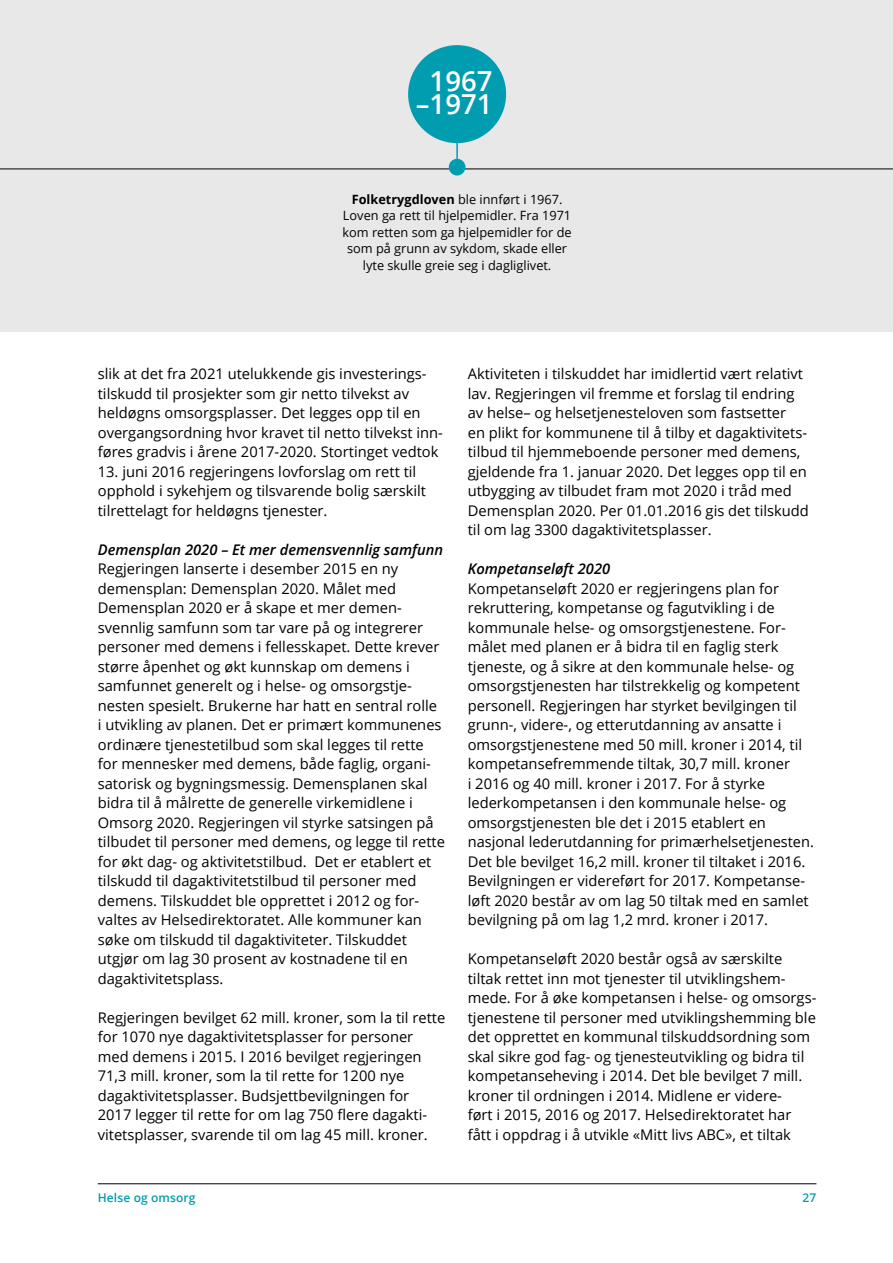
<style>
.page{position:relative;width:893px;height:1263px;background:#fff}
.page>*{position:absolute;margin:0;border:0;box-sizing:border-box;transform-origin:0 0}
.t1{font:600 27.6px/22.5px "Open Sans";color:#fff;text-align:center}
.brød{font:14.7px/19.5px "Open Sans";color:#000}
.H4_ser_ut_som_H5{font:italic 600 14.7px "Open Sans";color:#000}
.t2{font:12.75px/16.5px "Open Sans";color:#000;text-align:center}
.t3{font:600 12px "Open Sans";letter-spacing:.01em;color:#009db1}
.s1{font-weight:700}
</style>
<div class="page">
<div style="left:0;top:0;width:893px;height:332px;background:#e8e8e8"></div>
<hr style="left:0;top:169px;width:893px;height:1px;background:#000">
<hr style="left:98px;top:1183px;width:718px;height:1px;background:#000">
<div style="left:408px;top:45px;width:98px;height:98px;background:#009db1;border-radius:50%"></div>
<div style="left:449px;top:159px;width:16px;height:16px;background:#009db1;border-radius:50%"></div>
<hr style="left:456px;top:85px;width:2px;height:79px;background:#009db1">
<h1 class="t1" style="left:416px;top:70px;width:78px">1967 –1971</h1>
<p class="t2" style="left:342px;top:191px;width:231px"><span class="s1">Folketrygdloven</span> ble innført i 1967.<br>Loven ga rett til hjelpemidler. Fra 1971 kom retten som ga hjelpemidler for de som på grunn av sykdom, skade eller lyte skulle greie seg i dagliglivet.</p>
<p class="brød" style="left:98px;top:364px;width:347px">slik at det fra 2021 utelukkende gis investerings&shy;tilskudd til prosjekter som gir netto tilvekst av heldøgns omsorgsplasser. Det legges opp til en overgangsordning hvor kravet til netto tilvekst inn&shy;føres gradvis i årene 2017-2020. Stortinget vedtok</p>
<p class="brød" style="left:98px;top:461px;width:330px">13. juni 2016 regjeringens lovforslag om rett til opphold i sykehjem og tilsvarende bolig særskilt tilrettelagt for heldøgns tjenester.</p>
<h4 class="H4_ser_ut_som_H5" style="left:98px;top:539px;width:347px">Demensplan 2020 – Et mer demensvennlig samfunn</h4>
<p class="brød" style="left:98px;top:559px;width:349px">Regjeringen lanserte i desember 2015 en ny demensplan: Demensplan 2020. Målet med Demensplan 2020 er å skape et mer demen&shy;svennlig samfunn som tar vare på og integrerer personer med demens i fellesskapet. Dette krever større åpenhet og økt kunnskap om demens i samfunnet generelt og i helse- og omsorgstje&shy;nesten spesielt. Brukerne har hatt en sentral rolle<br>i utvikling av planen. Det er primært kommunenes ordinære tjenestetilbud som skal legges til rette for mennesker med demens, både faglig, organi&shy;satorisk og bygningsmessig. Demensplanen skal bidra til å målrette de generelle virkemidlene i Omsorg 2020. Regjeringen vil styrke satsingen på tilbudet til personer med demens, og legge til rette for økt dag- og aktivitetstilbud. Det er etablert et tilskudd til dagaktivitetstilbud til personer med demens. Tilskuddet ble opprettet i 2012 og for&shy;valtes av Helsedirektoratet. Alle kommuner kan søke om tilskudd til dagaktiviteter. Tilskuddet utgjør om lag 30 prosent av kostnadene til en dagaktivitetsplass.</p>
<p class="brød" style="left:98px;top:1007px;width:349px">Regjeringen bevilget 62 mill. kroner, som la til rette for 1070 nye dagaktivitetsplasser for personer med demens i 2015. I 2016 bevilget regjeringen 71,3 mill. kroner, som la til rette for 1200 nye dagaktivitetsplasser. Budsjettbevilgningen for 2017 legger til rette for om lag 750 flere dagakti&shy;vitetsplasser, svarende til om lag 45 mill. kroner.</p>
<p class="brød" style="left:468px;top:364px;width:343px">Aktiviteten i tilskuddet har imidlertid vært relativt lav. Regjeringen vil fremme et forslag til endring av helse– og helsetjenesteloven som fastsetter<br>en plikt for kommunene til å tilby et dagaktivitets&shy;tilbud til hjemmeboende personer med demens, gjeldende fra 1. januar 2020. Det legges opp til en utbygging av tilbudet fram mot 2020 i tråd med Demensplan 2020. Per 01.01.2016 gis det tilskudd til om lag 3300 dagaktivitetsplasser.</p>
<h4 class="H4_ser_ut_som_H5" style="left:468px;top:559px;width:144px">Kompetanseløft 2020</h4>
<p class="brød" style="left:468px;top:578px;width:348px">Kompetanseløft 2020 er regjeringens plan for rekruttering, kompetanse og fagutvikling i de kommunale helse- og omsorgstjenestene. For&shy;målet med planen er å bidra til en faglig sterk tjeneste, og å sikre at den kommunale helse- og omsorgstjenesten har tilstrekkelig og kompetent personell. Regjeringen har styrket bevilgingen til grunn-, videre-, og etterutdanning av ansatte i omsorgstjenestene med 50 mill. kroner i 2014, til kompetansefremmende tiltak, 30,7 mill. kroner<br>i 2016 og 40 mill. kroner i 2017. For å styrke lederkompetansen i den kommunale helse- og omsorgstjenesten ble det i 2015 etablert en nasjonal lederutdanning for primærhelsetjenesten.<br>Det ble bevilget 16,2 mill. kroner til tiltaket i 2016.<br>Bevilgningen er videreført for 2017. Kompetanse&shy;løft 2020 består av om lag 50 tiltak med en samlet bevilgning på om lag 1,2 mrd. kroner i 2017.</p>
<p class="brød" style="left:468px;top:949px;width:350px">Kompetanseløft 2020 består også av særskilte tiltak rettet inn mot tjenester til utviklingshem&shy;mede. For å øke kompetansen i helse- og omsorgs&shy;tjenestene til personer med utviklingshemming ble det opprettet en kommunal tilskuddsordning som skal sikre god fag- og tjenesteutvikling og bidra til kompetanseheving i 2014. Det ble bevilget 7 mill. kroner til ordningen i 2014. Midlene er videre-<br>ført i 2015, 2016 og 2017. Helsedirektoratet har fått i oppdrag i å utvikle «Mitt livs ABC», et tiltak</p>
<p class="t3" style="left:98px;top:1190px;width:99px">Helse og omsorg</p>
<p class="t3" style="left:803px;top:1190px;width:15px">27</p>
</div>
